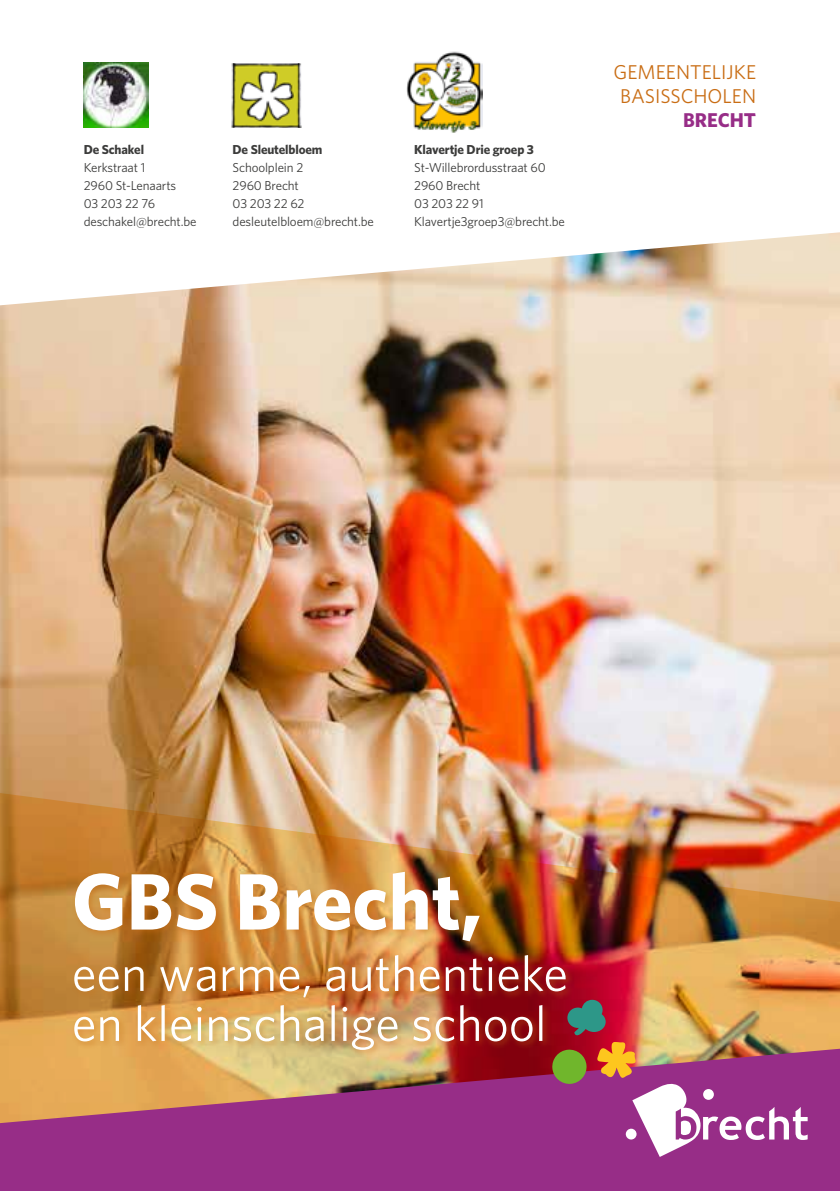
<style>
.page{position:relative;width:840px;height:1191px;background:#fff}
.page>*{position:absolute;margin:0;border:0;box-sizing:border-box;transform-origin:0 0}
.t1{font:700 80px "Whitney";color:#fff}
.t2{font:50px/50px "Whitney";color:#fff}
.t3{font:20px/24px "Whitney";color:#c96d14;text-align:center}
.t4{font:700 20px "Whitney";color:#972d87}
.t5{font:13px/18px "Whitney";letter-spacing:-.01em;color:#3c3c3b}
.t6{font:700 13px "Whitney";letter-spacing:-.01em;color:#3c3c3b}
</style>
<div class="page">
<img style="left:0;top:305px;width:839px;height:439px">
<img style="left:0;top:744px;width:839px;height:304px">
<svg style="left:5px;top:62px;width:834px;height:243px"></svg>
<svg style="left:0;top:1048px;width:839px;height:143px;background:#a74b7a"></svg>
<div style="left:71px;top:868px;width:503px;height:190px;background:#c96d14;opacity:.5"></div>
<img style="left:232px;top:63px;width:69px;height:65px">
<div style="left:406px;top:50px;width:76px;height:96px;background:#fff"></div>
<img style="left:406px;top:51px;width:76px;height:82px">
<img style="left:84px;top:63px;width:65px;height:64px">
<img style="left:551px;top:999px;width:256px;height:158px">
<p class="t6" style="left:84px;top:140px;width:62px">De Schakel</p>
<p class="t5" style="left:84px;top:158px;width:114px">Kerkstraat 1<br>2960 St-Lenaarts<br>03 203 22 76 deschakel@brecht.be</p>
<p class="t6" style="left:232px;top:140px;width:91px">De Sleutelbloem</p>
<p class="t5" style="left:232px;top:158px;width:143px">Schoolplein 2<br>2960 Brecht<br>03 203 22 62 desleutelbloem@brecht.be</p>
<p class="t6" style="left:414px;top:140px;width:121px">Klavertje Drie groep 3</p>
<p class="t5" style="left:414px;top:158px;width:152px">St-Willebrordusstraat 60<br>2960 Brecht<br>03 203 22 91<br>Klavertje3groep3@brecht.be</p>
<h3 class="t3" style="left:613px;top:60px;width:144px">GEMEENTELIJKE<br>BASISSCHOLEN</h3>
<h3 class="t4" style="left:682px;top:107px;width:75px">BRECHT</h3>
<h1 class="t1" style="left:72px;top:848px;width:411px">GBS Brecht,</h1>
<h2 class="t2" style="left:72px;top:947px;width:497px">een warme, authentieke en kleinschalige school</h2>
</div>
